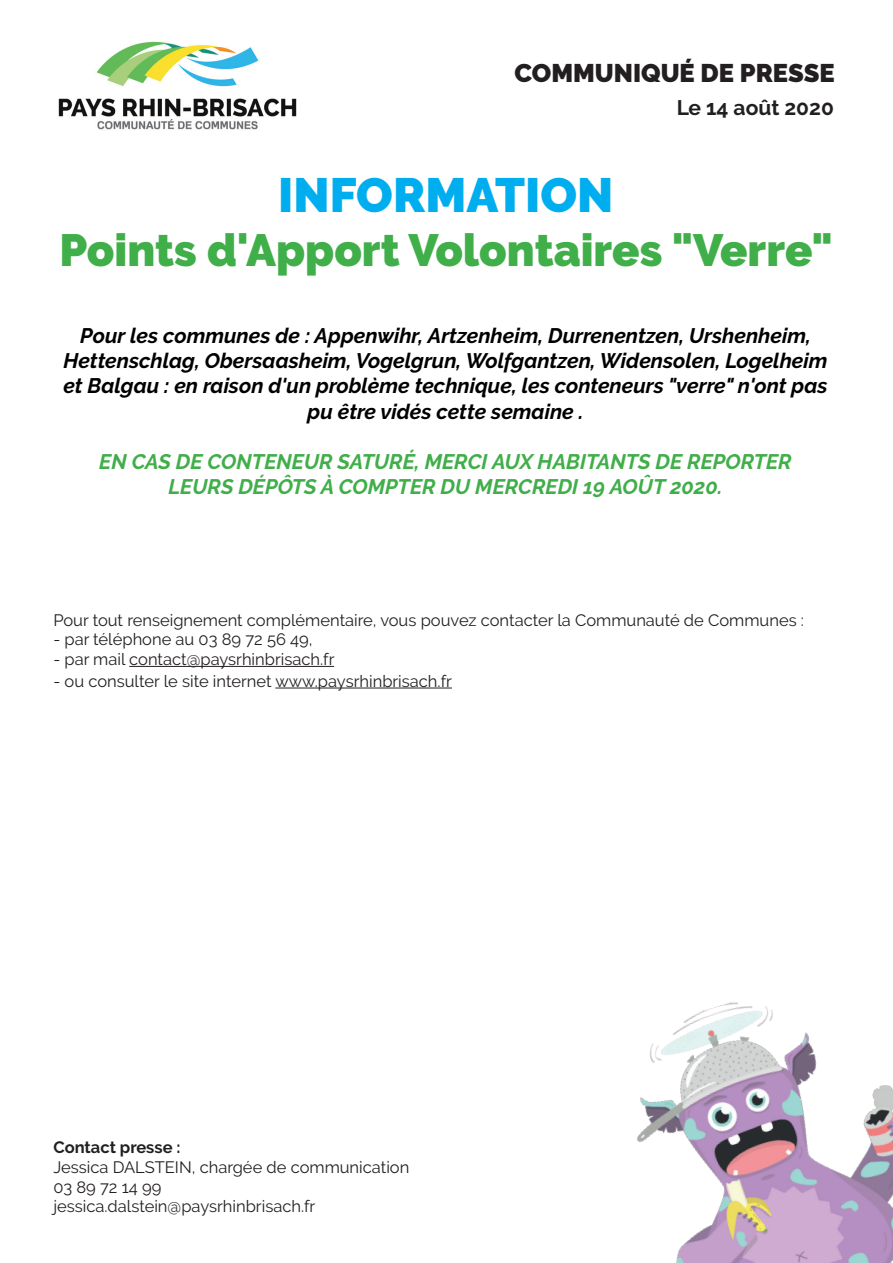
<style>
.page{position:relative;width:893px;height:1263px;background:#fff}
.page>*{position:absolute;margin:0;border:0;box-sizing:border-box;transform-origin:0 0}
.t1{font:900 48px "Raleway";color:#00aeef}
.t2{font:900 45px "Raleway";color:#40ae49}
.t3{font:900 25.5px "Raleway";color:#231f20}
.t4{font:italic 700 21px/25.2px "Raleway";color:#000;text-align:center}
.t5{font:italic 700 21px "Raleway";color:#40ae49}
.t6{font:700 21px "Raleway";color:#231f20}
.t7{font:16.5px "Raleway";color:#231f20}
.t8{font:700 16.5px "Raleway";color:#231f20}
</style>
<div class="page">
<img style="left:58px;top:41px;width:239px;height:89px">
<img style="left:637px;top:1002px;width:256px;height:261px">
<hr style="left:129px;top:666px;width:205px;height:1px;background:#231f20">
<hr style="left:275px;top:688px;width:177px;height:1px;background:#231f20">
<p class="t3" style="left:514px;top:58px;width:322px">COMMUNIQUÉ DE PRESSE</p>
<p class="t6" style="left:677px;top:96px;width:159px">Le 14 août 2020</p>
<p class="t1" style="left:278px;top:168px;width:337px">INFORMATION</p>
<p class="t2" style="left:59px;top:224px;width:775px">Points d'Apport Volontaires "Verre"</p>
<p class="t4" style="left:63px;top:323px;width:766px">Pour les communes de : Appenwihr, Artzenheim, Durrenentzen, Urshenheim, Hettenschlag, Obersaasheim, Vogelgrun, Wolfgantzen, Widensolen, Logelheim et Balgau : en raison d'un problème technique, les conteneurs "verre" n'ont pas pu être vidés cette semaine ⚠.</p>
<p class="t5" style="left:99px;top:449px;width:694px">EN CAS DE CONTENEUR SATURÉ, MERCI AUX HABITANTS DE REPORTER</p>
<p class="t5" style="left:168px;top:475px;width:556px">LEURS DÉPÔTS À COMPTER DU MERCREDI 19 AOÛT 2020.</p>
<p class="t7" style="left:53px;top:610px;width:752px">Pour tout renseignement complémentaire, vous pouvez contacter la Communauté de Communes :</p>
<p class="t7" style="left:53px;top:630px;width:261px">- par téléphone au 03 89 72 56 49,</p>
<p class="t7" style="left:53px;top:650px;width:283px">- par mail contact@paysrhinbrisach.fr</p>
<p class="t7" style="left:53px;top:671px;width:400px">- ou consulter le site internet www.paysrhinbrisach.fr</p>
<p class="t8" style="left:53px;top:1138px;width:129px">Contact presse :</p>
<p class="t7" style="left:53px;top:1157px;width:358px">Jessica DALSTEIN, chargée de communication</p>
<p class="t7" style="left:53px;top:1177px;width:110px">03 89 72 14 99</p>
<p class="t7" style="left:53px;top:1197px;width:264px">jessica.dalstein@paysrhinbrisach.fr</p>
</div>
